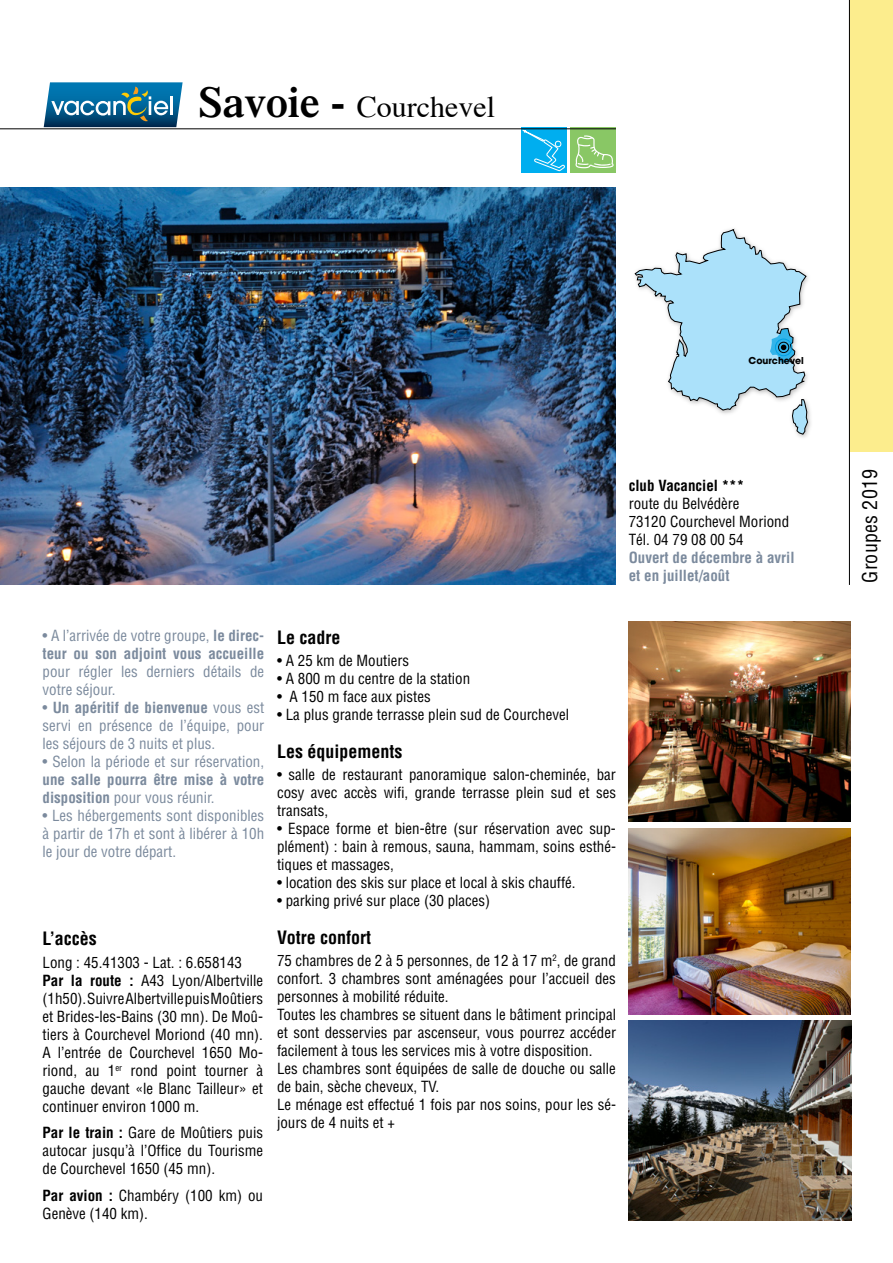
<style>
.page{position:relative;width:893px;height:1263px;background:#fff}
.page>*{position:absolute;margin:0;border:0;box-sizing:border-box;transform-origin:0 0}
.t1{font:30px "Times";color:#000}
.t2{font:condensed 19.95px "Helvetica";letter-spacing:.01em;color:#000}
.t3{font:700 condensed 18px "Helvetica";color:#000}
.t4{font:condensed 15px/18px "Helvetica";color:#000}
.t5{font:condensed 15px/18px "Helvetica";color:#7b8a9d;text-align:justify}
.t6{font:700 condensed 15px/18px "Helvetica";color:#7b8a9d}
.t7{font:700 condensed 15px "Helvetica";color:#000}
.t8{font:700 9.45px "Avant Garde";color:#000}
.s1{font-weight:600;font-size:43.5px}
.s2{font-weight:600;font-size:45px}
.s3{font-weight:400}
.s4{font-weight:700}
</style>
<div class="page">
<div style="left:521px;top:127px;width:46px;height:46px;background:#00aeef"></div>
<svg style="left:521px;top:129px;width:45px;height:43px"></svg>
<div style="left:571px;top:128px;width:45px;height:45px;background:#89c765"></div>
<svg style="left:575px;top:135px;width:39px;height:33px"></svg>
<img style="left:0;top:187px;width:616px;height:398px">
<img style="left:629px;top:1021px;width:223px;height:199px">
<img style="left:629px;top:828px;width:222px;height:186px">
<img style="left:629px;top:622px;width:222px;height:200px">
<svg style="left:635px;top:229px;width:173px;height:205px"></svg>
<div style="left:778px;top:342px;width:11px;height:11px;border:1px solid #000;border-radius:50%"></div>
<div style="left:775px;top:339px;width:17px;height:17px;border:1px solid #00a1e4;border-radius:50%"></div>
<div style="left:849px;top:0;width:44px;height:451px;background:#fced8d"></div>
<hr style="left:849px;top:0;width:1px;height:585px;background:#000">
<hr style="left:0;top:128px;width:616px;height:1px;background:#000">
<svg style="left:44px;top:82px;width:139px;height:45px"></svg>
<h1 class="t1" style="left:199px;top:88px;width:298px"><span class="s1">Savoie</span> <span class="s2">-</span> Courchevel</h1>
<p class="t8" style="left:749px;top:355px;width:57px">Courchevel</p>
<p class="t7" style="left:629px;top:477px;width:117px">club Vacanciel ***</p>
<p class="t4" style="left:629px;top:495px;width:162px">route du Belvédère<br>73120 Courchevel Moriond<br>Tél. 04 79 08 00 54</p>
<p class="t6" style="left:629px;top:549px;width:167px">Ouvert de décembre à avril et en juillet/août</p>
<p class="t6" style="left:43px;top:627px;width:223px"><span class="s3">• A l’arrivée de votre groupe,</span> le direc&shy;teur ou son adjoint vous accueille</p>
<p class="t5" style="left:43px;top:663px;width:223px">pour régler les derniers détails de votre séjour.</p>
<p class="t5" style="left:43px;top:699px;width:223px">• <span class="s4">Un apéritif de bienvenue</span> vous est servi en présence de l’équipe, pour les séjours de 3 nuits et plus.</p>
<p class="t5" style="left:43px;top:753px;width:223px">• Selon la période et sur réservation,</p>
<p class="t6" style="left:43px;top:771px;width:223px">une salle pourra être mise à votre disposition <span class="s3">pour vous réunir.</span></p>
<p class="t5" style="left:43px;top:807px;width:223px">• Les hébergements sont disponibles à partir de 17h et sont à libérer à 10h le jour de votre départ.</p>
<p class="t3" style="left:43px;top:927px;width:56px">L’accès</p>
<p class="t4" style="left:43px;top:953px;width:222px">Long : 45.41303 - Lat. : 6.658143<br><span class="s4">Par la route :</span> A43 Lyon/Albertville (1h50). Suivre Albertville puis Moûtiers et Brides-les-Bains (30 mn). De Moû&shy;tiers à Courchevel Moriond (40 mn).<br>A l’entrée de Courchevel 1650 Mo&shy;riond, au 1<sup>er</sup> rond point tourner à gauche devant «le Blanc Tailleur» et continuer environ 1000 m.</p>
<p class="t4" style="left:43px;top:1123px;width:222px;text-align:justify"><span class="s4">Par le train :</span> Gare de Moûtiers puis autocar jusqu’à l’Office du Tourisme de Courchevel 1650 (45 mn).</p>
<p class="t4" style="left:43px;top:1186px;width:222px"><span class="s4">Par avion :</span> Chambéry (100 km) ou<br>Genève (140 km).</p>
<p class="t3" style="left:277px;top:626px;width:65px">Le cadre</p>
<p class="t4" style="left:277px;top:651px;width:134px">• A 25 km de Moutiers</p>
<p class="t4" style="left:277px;top:669px;width:195px">• A 800 m du centre de la station</p>
<p class="t4" style="left:277px;top:687px;width:155px">• A 150 m face aux pistes</p>
<p class="t4" style="left:277px;top:705px;width:294px">• La plus grande terrasse plein sud de Courchevel</p>
<p class="t3" style="left:277px;top:740px;width:127px">Les équipements</p>
<p class="t4" style="left:277px;top:765px;width:340px;text-align:justify">• salle de restaurant panoramique salon-cheminée, bar cosy avec accès wifi, grande terrasse plein sud et ses transats,</p>
<p class="t4" style="left:277px;top:819px;width:340px;text-align:justify">• Espace forme et bien-être (sur réservation avec sup&shy;plément) : bain à remous, sauna, hammam, soins esthé&shy;tiques et massages,</p>
<p class="t4" style="left:277px;top:873px;width:300px">• location des skis sur place et local à skis chauffé.</p>
<p class="t4" style="left:277px;top:891px;width:215px">• parking privé sur place (30 places)</p>
<p class="t3" style="left:277px;top:926px;width:96px">Votre confort</p>
<p class="t4" style="left:277px;top:951px;width:340px">75 chambres de 2 à 5 personnes, de 12 à 17 m<sup>2</sup>, de grand confort. 3 chambres sont aménagées pour l’accueil des personnes à mobilité réduite.<br>Toutes les chambres se situent dans le bâtiment principal et sont desservies par ascenseur, vous pourrez accéder facilement à tous les services mis à votre disposition.<br>Les chambres sont équipées de salle de douche ou salle de bain, sèche cheveux, TV.<br>Le ménage est effectué 1 fois par nos soins, pour les sé&shy;jours de 4 nuits et +</p>
<h2 class="t2" style="left:857px;top:583px;width:115px;rotate:-90deg">Groupes 2019</h2>
</div>
